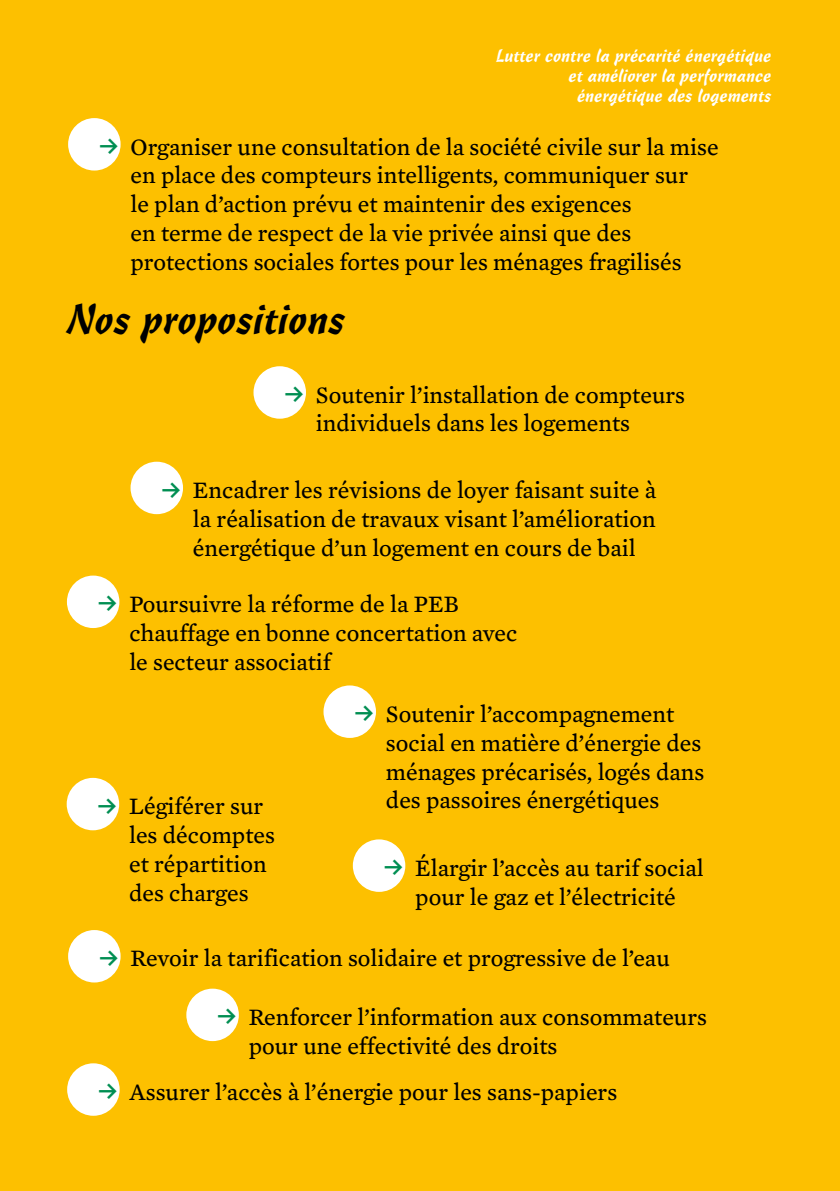
<style>
.page{position:relative;width:840px;height:1191px;background:#fff}
.page>*{position:absolute;margin:0;border:0;box-sizing:border-box;transform-origin:0 0}
.t1{font:42px "Freehand 471 BT";color:#000}
.t2{font:24px/28.8px "Mercury Text G3";color:#000}
.t3{font:18px/20px "Freehand 471 BT";color:#fff;text-align:right}
.s1{font-family:"Akkurat";font-weight:700;color:#008e52}
</style>
<div class="page">
<div style="left:0;top:0;width:839px;height:1191px;background:#fdc000"></div>
<div style="left:68px;top:118px;width:52px;height:52px;background:#fff;border-radius:50%"></div>
<div style="left:253px;top:366px;width:53px;height:53px;background:#fff;border-radius:50%"></div>
<div style="left:130px;top:462px;width:53px;height:52px;background:#fff;border-radius:50%"></div>
<div style="left:67px;top:575px;width:52px;height:53px;background:#fff;border-radius:50%"></div>
<div style="left:323px;top:685px;width:53px;height:53px;background:#fff;border-radius:50%"></div>
<div style="left:67px;top:778px;width:52px;height:52px;background:#fff;border-radius:50%"></div>
<div style="left:352px;top:839px;width:53px;height:53px;background:#fff;border-radius:50%"></div>
<div style="left:68px;top:930px;width:52px;height:52px;background:#fff;border-radius:50%"></div>
<div style="left:186px;top:988px;width:53px;height:53px;background:#fff;border-radius:50%"></div>
<div style="left:67px;top:1063px;width:53px;height:52px;background:#fff;border-radius:50%"></div>
<p class="t3" style="left:496px;top:46px;width:277px">Lutter contre la précarité énergétique et améliorer la performance énergétique des logements</p>
<p class="t2" style="left:130px;top:132px;width:589px;text-indent:-31px"><span class="s1">≥</span> Organiser une consultation de la société civile sur la mise en place des compteurs intelligents, communiquer sur<br>le plan d’action prévu et maintenir des exigences<br>en terme de respect de la vie privée ainsi que des protections sociales fortes pour les ménages fragilisés</p>
<h1 class="t1" style="left:68px;top:294px;width:280px">Nos propositions</h1>
<p class="t2" style="left:316px;top:380px;width:370px;text-indent:-31px"><span class="s1">≥</span> Soutenir l’installation de compteurs individuels dans les logements</p>
<p class="t2" style="left:193px;top:476px;width:464px;text-align:justify;text-indent:-31px"><span class="s1">≥</span> Encadrer les révisions de loyer faisant suite à la réalisation de travaux visant l’amélioration énergétique d’un logement en cours de bail</p>
<p class="t2" style="left:129px;top:590px;width:389px;text-indent:-31px"><span class="s1">≥</span> Poursuivre la réforme de la PEB chauffage en bonne concertation avec le secteur associatif</p>
<p class="t2" style="left:386px;top:699px;width:320px;text-indent:-31px"><span class="s1">≥</span> Soutenir l’accompagnement social en matière d’énergie des ménages précarisés, logés dans</p>
<p class="t2" style="left:97px;top:792px;width:167px"><span class="s1">≥</span> Légiférer sur</p>
<p class="t2" style="left:386px;top:786px;width:275px">des passoires énergétiques</p>
<p class="t2" style="left:129px;top:821px;width:147px">les décomptes et répartition des charges</p>
<p class="t2" style="left:383px;top:853px;width:321px;text-align:center"><span class="s1">≥</span> Élargir l’accès au tarif social pour le gaz et l’électricité</p>
<p class="t2" style="left:99px;top:944px;width:572px"><span class="s1">≥</span> Revoir la tarification solidaire et progressive de l’eau</p>
<p class="t2" style="left:249px;top:1002px;width:459px;text-indent:-31px"><span class="s1">≥</span> Renforcer l’information aux consommateurs pour une effectivité des droits</p>
<p class="t2" style="left:98px;top:1077px;width:520px"><span class="s1">≥</span> Assurer l’accès à l’énergie pour les sans-papiers</p>
</div>
